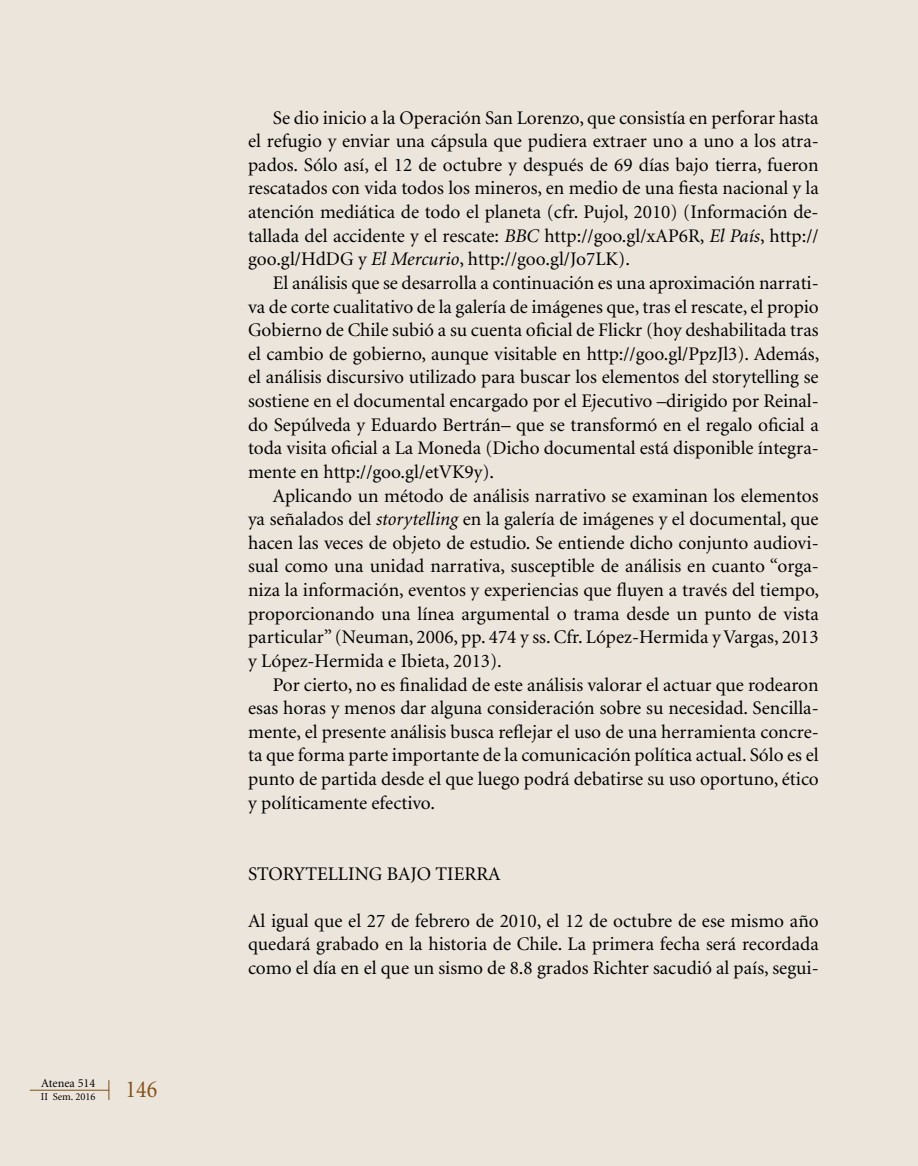
<style>
.page{position:relative;width:918px;height:1166px;background:#ece5dc}
.page>*{position:absolute;margin:0;border:0;box-sizing:border-box;transform-origin:0 0}
.t1{font:24.5px "Minion";color:#804f12;scale:.9 1}
.t2{font:19.25px/23.6px "Minion";color:#000;text-align:justify}
.t3{font:12.25px "Minion";color:#000}
.t4{font:10.5px "Minion";color:#000}
.s1{font-style:italic}
</style>
<div class="page">
<hr style="left:30px;top:1090px;width:79px;height:1px;background:#804f12">
<svg style="left:109px;top:1080px;width:1px;height:20px"></svg>
<p class="t3" style="left:41px;top:1077px;width:56px">Atenea 514</p>
<p class="t4" style="left:41px;top:1091px;width:56px">II Sem. 2016</p>
<p class="t1" style="left:126px;top:1077px;width:37px">146</p>
<p class="t2" style="left:248px;top:106px;width:572px;text-indent:25px">Se dio inicio a la Operación San Lorenzo, que consistía en perforar hasta el refugio y enviar una cápsula que pudiera extraer uno a uno a los atra&shy;pados. Sólo así, el 12 de octubre y después de 69 días bajo tierra, fueron rescatados con vida todos los mineros, en medio de una fiesta nacional y la atención mediática de todo el planeta (cfr. Pujol, 2010) (Información de&shy;tallada del accidente y el rescate: <span class="s1">BBC</span> http://goo.gl/xAP6R, <span class="s1">El País</span>, http:// goo.gl/HdDG y <span class="s1">El Mercurio</span>, http://goo.gl/Jo7LK).</p>
<p class="t2" style="left:248px;top:272px;width:573px;text-indent:25px">El análisis que se desarrolla a continuación es una aproximación narrati&shy;va de corte cualitativo de la galería de imágenes que, tras el rescate, el propio Gobierno de Chile subió a su cuenta oficial de Flickr (hoy deshabilitada tras el cambio de gobierno, aunque visitable en http://goo.gl/PpzJl3). Además, el análisis discursivo utilizado para buscar los elementos del storytelling se sostiene en el documental encargado por el Ejecutivo –dirigido por Reinal&shy;do Sepúlveda y Eduardo Bertrán– que se transformó en el regalo oficial a toda visita oficial a La Moneda (Dicho documental está disponible íntegra&shy;mente en http://goo.gl/etVK9y).</p>
<p class="t2" style="left:248px;top:484px;width:572px;text-indent:25px">Aplicando un método de análisis narrativo se examinan los elementos ya señalados del <span class="s1">storytelling</span> en la galería de imágenes y el documental, que hacen las veces de objeto de estudio. Se entiende dicho conjunto audiovi&shy;sual como una unidad narrativa, susceptible de análisis en cuanto “orga&shy;niza la información, eventos y experiencias que fluyen a través del tiempo, proporcionando una línea argumental o trama desde un punto de vista particular” (Neuman, 2006, pp. 474 y ss. Cfr. López-Hermida y Vargas, 2013 y López-Hermida e Ibieta, 2013).</p>
<p class="t2" style="left:248px;top:673px;width:572px;text-indent:25px">Por cierto, no es finalidad de este análisis valorar el actuar que rodearon esas horas y menos dar alguna consideración sobre su necesidad. Sencilla&shy;mente, el presente análisis busca reflejar el uso de una herramienta concre&shy;ta que forma parte importante de la comunicación política actual. Sólo es el punto de partida desde el que luego podrá debatirse su uso oportuno, ético y políticamente efectivo.</p>
<p class="t2" style="left:248px;top:862px;width:34px">Story</p>
<p class="t2" style="left:305px;top:862px;width:22px">telli</p>
<p class="t2" style="left:355px;top:862px;width:56px">ng bajo</p>
<p class="t2" style="left:435px;top:862px;width:24px">tierra</p>
<p class="t2" style="left:248px;top:909px;width:572px">Al igual que el 27 de febrero de 2010, el 12 de octubre de ese mismo año quedará grabado en la historia de Chile. La primera fecha será recordada como el día en el que un sismo de 8.8 grados Richter sacudió al país, segui-</p>
</div>
